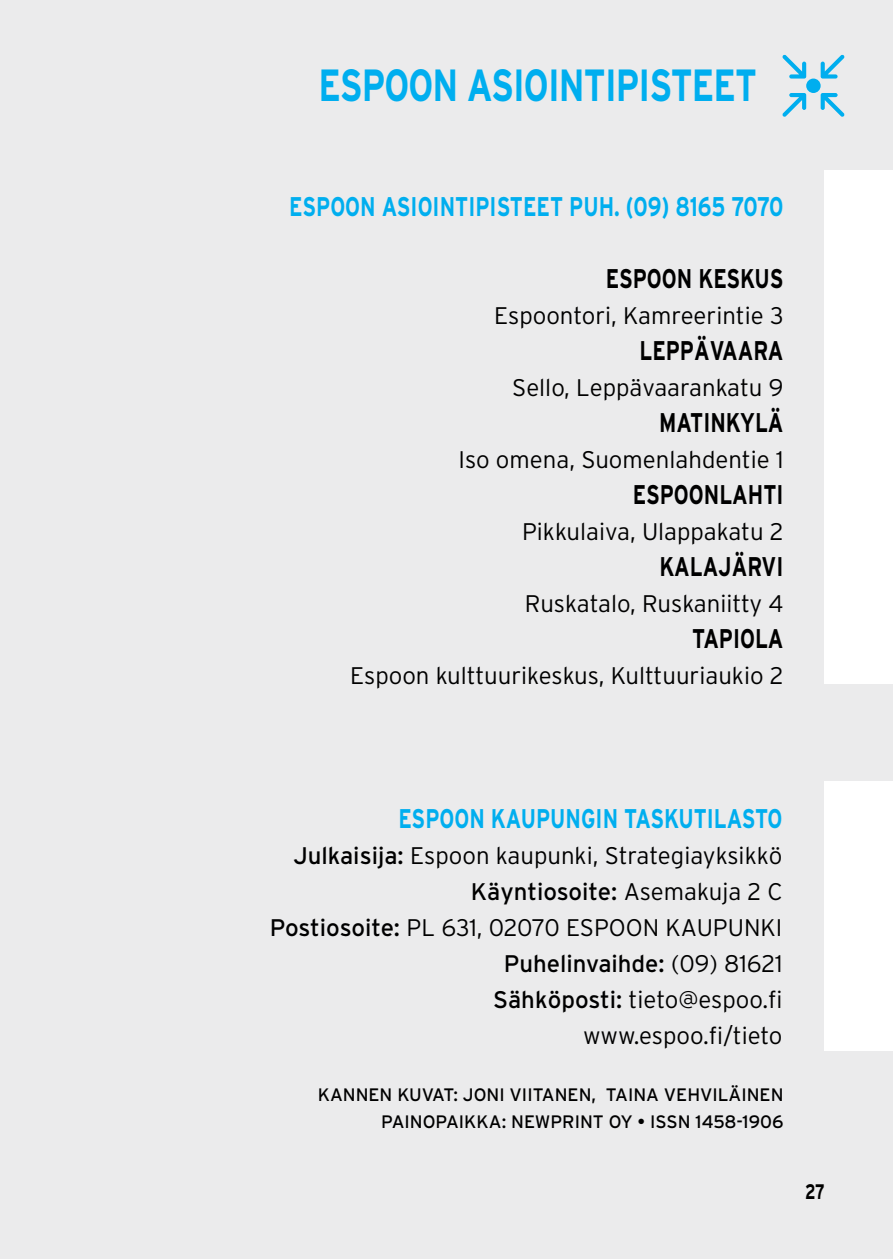
<style>
.page{position:relative;width:893px;height:1259px;background:#ebebec}
.page>*{position:absolute;margin:0;border:0;box-sizing:border-box;transform-origin:0 0}
.t1{font:700 45px "Interstate";letter-spacing:-.025em;color:#00aeef;scale:.77 1}
.t2{font:700 27px "Interstate";color:#00aeef;scale:.77 1}
.t3{font:700 27px "Interstate";color:#000;scale:.77 1}
.t4{font:300 24px "Interstate";color:#000}
.t5{font:24px "Interstate";color:#000}
.t6{font:700 21px "Interstate";color:#000;scale:.73 1}
.t7{font:18px/27px "Interstate";color:#000}
.s1{font-weight:400}
.s2{font-weight:300}
</style>
<div class="page">
<div style="left:825px;top:782px;width:68px;height:269px;background:#fff"></div>
<div style="left:825px;top:170px;width:68px;height:514px;background:#fff"></div>
<svg style="left:821px;top:55px;width:24px;height:24px"></svg>
<svg style="left:782px;top:93px;width:24px;height:24px"></svg>
<svg style="left:821px;top:93px;width:23px;height:24px"></svg>
<svg style="left:782px;top:55px;width:24px;height:24px"></svg>
<div style="left:806px;top:79px;width:15px;height:14px;background:#00aeef;border-radius:50%"></div>
<h1 class="t1" style="left:319px;top:60px;width:571px">ESPOON ASIOINTIPISTEET</h1>
<p class="t2" style="left:289px;top:191px;width:643px">ESPOON ASIOINTIPISTEET PUH. (09) 8165 7070</p>
<p class="t3" style="left:606px;top:263px;width:232px">ESPOON KESKUS</p>
<p class="t4" style="left:494px;top:302px;width:291px">Espoontori, Kamreerintie 3</p>
<p class="t3" style="left:639px;top:335px;width:189px">LE PPÄVAARA</p>
<p class="t4" style="left:512px;top:374px;width:273px">Sello, Leppävaarankatu 9</p>
<p class="t3" style="left:659px;top:407px;width:163px">MATINKYLÄ</p>
<p class="t4" style="left:459px;top:446px;width:326px">Iso omena, Suomenlahdentie 1</p>
<p class="t3" style="left:633px;top:479px;width:197px">ESPOONLAHTI</p>
<p class="t4" style="left:522px;top:518px;width:263px">Pikkulaiva, U lappakatu 2</p>
<p class="t3" style="left:659px;top:551px;width:163px">KALAJÄRVI</p>
<p class="t4" style="left:525px;top:590px;width:260px">Ruskatalo, Ruskaniitty 4</p>
<p class="t3" style="left:692px;top:623px;width:120px">TAPIOLA</p>
<p class="t4" style="left:350px;top:662px;width:435px">Espoon kulttuurikeskus, Kulttuuriaukio 2</p>
<p class="t2" style="left:398px;top:803px;width:500px">ESPOON KAUPUNGIN TASKUTILASTO</p>
<p class="t4" style="left:293px;top:842px;width:490px"><span class="s1">JULKAISIJA:</span> Espoon kaupunki, Strategiayksikkö</p>
<p class="t5" style="left:471px;top:878px;width:313px">KÄYNTIOSOITE: <span class="s2">Asemakuja 2 C</span></p>
<p class="t4" style="left:270px;top:914px;width:326px"><span class="s1">POSTIOSOITE:</span> PL 631, 02070 ESPOO</p>
<p class="t4" style="left:643px;top:914px;width:39px">N KAUPU</p>
<p class="t4" style="left:744px;top:914px;width:27px">NKI</p>
<p class="t5" style="left:504px;top:950px;width:280px">PUHELINVAIHDE: <span class="s2">(09) 81621</span></p>
<p class="t4" style="left:493px;top:986px;width:291px"><span class="s1">SÄHKÖPOSTI:</span> tieto@espoo.fi</p>
<p class="t4" style="left:583px;top:1022px;width:201px">www.espoo.fi/tieto</p>
<p class="t7" style="left:318px;top:1081px;width:26px">KANNEN</p>
<p class="t7" style="left:397px;top:1081px;width:12px">KUVAT</p>
<p class="t7" style="left:453px;top:1081px;width:21px">: JONI</p>
<p class="t7" style="left:510px;top:1081px;width:11px">VIITANEN</p>
<p class="t7" style="left:592px;top:1081px;width:26px">, TAINA</p>
<p class="t7" style="left:381px;top:1081px;width:404px;text-indent:283px">VEHVILÄINEN<br>PAINOPAIKKA: NEWPRINT OY • ISSN 1458-1906</p>
<p class="t6" style="left:805px;top:1180px;width:29px">27</p>
</div>
